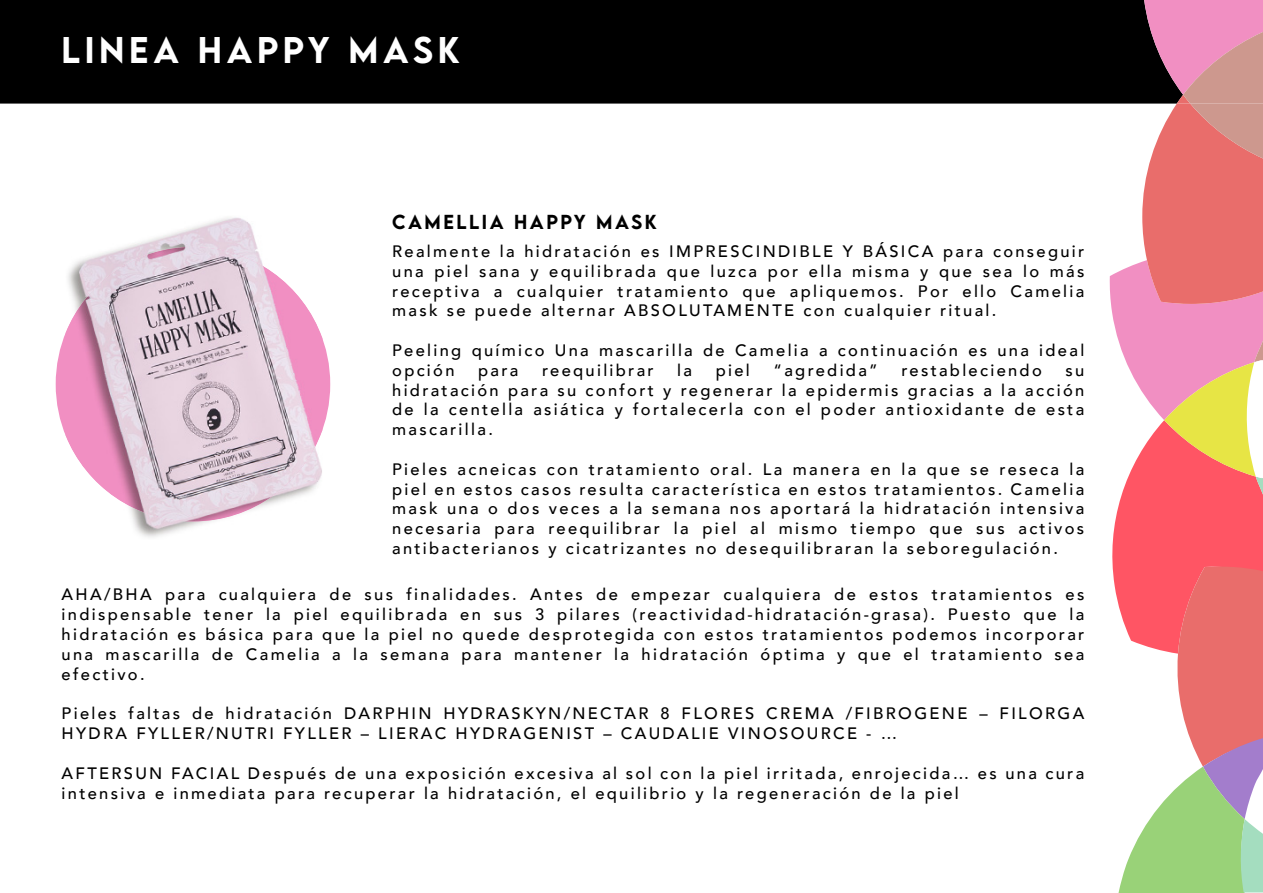
<style>
.page{position:relative;width:1263px;height:893px;background:#fff}
.page>*{position:absolute;margin:0;border:0;box-sizing:border-box;transform-origin:0 0}
.t1{font:500 33px "LEMONMILK";letter-spacing:.14em;color:#fff}
.t2{font:500 18px "LEMONMILK";letter-spacing:.14em;color:#000}
.t3{font:500 16.5px/19.8px "Avenir";letter-spacing:.14em;color:#000;text-align:justify}
</style>
<div class="page">
<div style="left:0;top:0;width:1105px;height:104px;background:#000"></div>
<svg style="left:1105px;top:0;width:158px;height:893px"></svg>
<img style="left:126px;top:217px;width:131px;height:320px">
<img style="left:66px;top:247px;width:256px;height:274px">
<h1 class="t1" style="left:62px;top:29px;width:399px">LINEA HAPPY MASK</h1>
<p class="t2" style="left:392px;top:210px;width:266px">CAMELLIA HAPPY MASK</p>
<p class="t3" style="left:392px;top:240px;width:694px">Realmente la hidratación es IMPRESCINDIBLE Y BÁSICA para conseguir una piel sana y equilibrada que luzca por ella misma y que sea lo más receptiva a cualquier tratamiento que apliquemos. Por ello Camelia mask se puede alternar ABSOLUTAMENTE con cualquier ritual.</p>
<p class="t3" style="left:392px;top:339px;width:693px">Peeling químico Una mascarilla de Camelia a continuación es una ideal opción</p>
<p class="t3" style="left:478px;top:359px;width:42px">para</p>
<p class="t3" style="left:542px;top:359px;width:113px">reequilibrar</p>
<p class="t3" style="left:677px;top:359px;width:16px">la</p>
<p class="t3" style="left:716px;top:359px;width:36px">piel</p>
<p class="t3" style="left:773px;top:359px;width:106px">“agredida”</p>
<p class="t3" style="left:901px;top:359px;width:142px">restableciendo</p>
<p class="t3" style="left:392px;top:359px;width:693px;text-indent:673px">su hidratación para su confort y regenerar la epidermis gracias a la acción de la centella asiática y fortalecerla con el poder antioxidante de esta mascarilla.</p>
<p class="t3" style="left:392px;top:458px;width:694px">Pieles acneicas con tratamiento oral. La manera en la que se reseca la piel en estos casos resulta característica en estos tratamientos. Camelia mask una o dos veces a la semana nos aportará la hidratación intensiva necesaria para reequilibrar la piel al mismo tiempo que sus activos antibacterianos y cicatrizantes no desequilibraran la seboregulación.</p>
<p class="t3" style="left:62px;top:584px;width:1024px">AHA/BHA para cualquiera de sus finalidades. Antes de empezar cualquiera de estos tratamientos es indispensable tener la piel equilibrada en sus 3 pilares (reactividad-hidratación-grasa). Puesto que la hidratación es básica para que la piel no quede desprotegida con estos tratamientos podemos incorporar una mascarilla de Camelia a la semana para mantener la hidratación óptima y que el tratamiento sea efectivo.</p>
<p class="t3" style="left:62px;top:703px;width:1024px">Pieles faltas de hidratación DARPHIN HYDRASKYN/NECTAR 8 FLORES CREMA /FIBROGENE – FILORGA<br>HYDRA FYLLER/NUTRI FYLLER – LIERAC HYDRAGENIST – CAUDALIE VINOSOURCE - …</p>
<p class="t3" style="left:62px;top:762px;width:1024px">AFTERSUN FACIAL Después de una exposición excesiva al sol con la piel irritada, enrojecida… es una cura intensiva e inmediata para recuperar la hidratación, el equilibrio y la regeneración de la piel</p>
</div>
